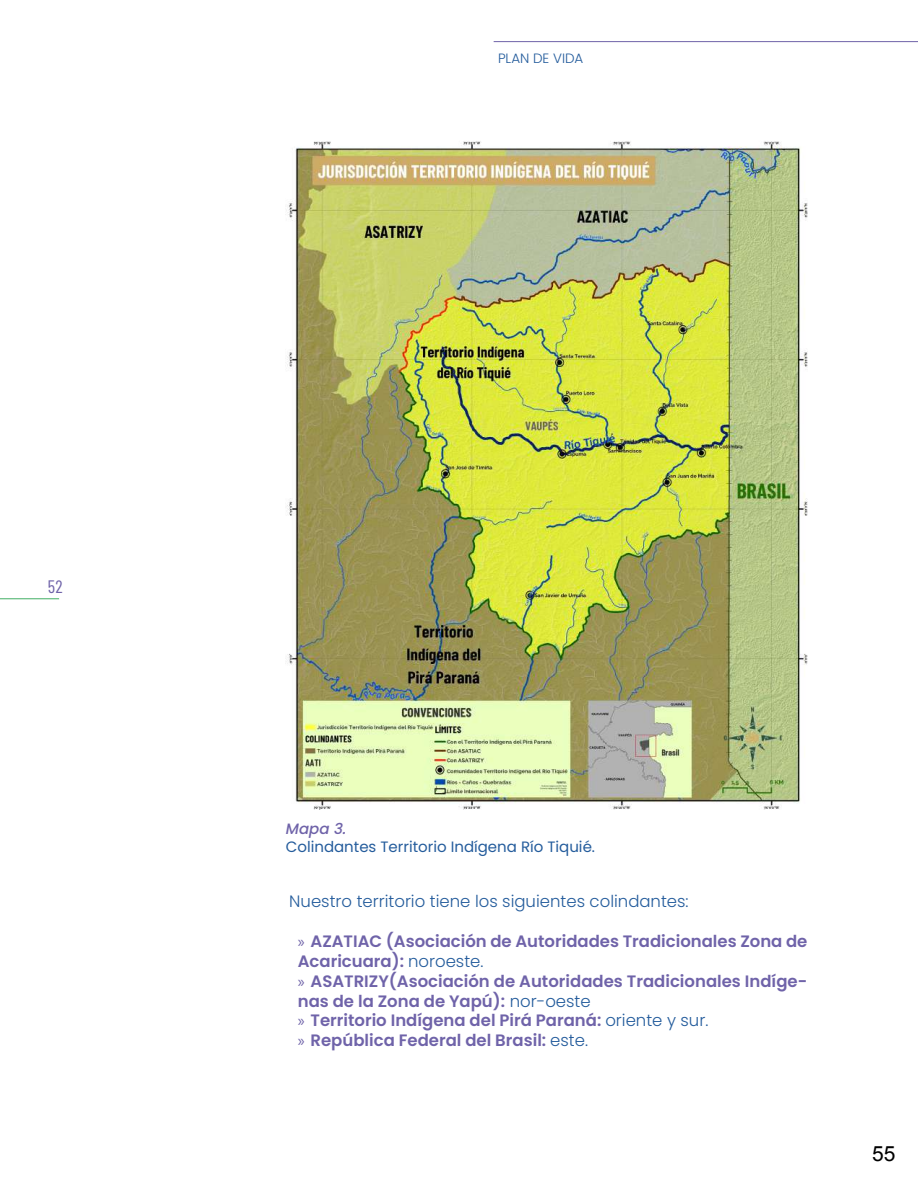
<style>
.page{position:relative;width:918px;height:1188px;background:#fff}
.page>*{position:absolute;margin:0;border:0;box-sizing:border-box;transform-origin:0 0}
.t1{font:18px "Barlow Condensed";color:#6f63a9}
.t2{font:600 16.5px/19.8px "Poppins";color:#6f63a9}
.t3{font:300 16.5px "Poppins";color:#245c9c}
.t4{font:15px "Poppins";color:#245c9c}
.t5{font:italic 500 15px "Poppins";color:#6f63a9}
.t6{font:300 13.5px "Poppins";color:#245c9c}
.s1{font-family:"Myriad Pro";font-weight:400}
.s2{font-weight:300;color:#245c9c}
</style>
<div class="page">
<hr style="left:0;top:598px;width:59px;height:1px;background:#41af64">
<hr style="left:494px;top:41px;width:424px;height:1px;background:#6f63a9">
<img style="left:286px;top:141px;width:521px;height:669px">
<p class="t1" style="left:48px;top:574px;width:16px">52</p>
<p class="t6" style="left:498px;top:50px;width:87px">PLAN DE VIDA</p>
<p class="t5" style="left:286px;top:821px;width:62px">Mapa 3.</p>
<p class="t4" style="left:286px;top:839px;width:311px">Colindantes Territorio Indígena Río Tiquié.</p>
<p class="t3" style="left:289px;top:892px;width:401px">Nuestro territorio tiene los siguientes colindantes:</p>
<p class="t2" style="left:298px;top:932px;width:511px"><span class="s1">»</span> AZATIAC (Asociación de Autoridades Tradicionales Zona de Acaricuara): <span class="s2">noroeste.<br></span><span class="s1">»</span> ASATRIZY(Asociación de Autoridades Tradicionales Indíge&shy;nas de la Zona de Yapú): <span class="s2">nor-oeste<br></span><span class="s1">»</span> Territorio Indígena del Pirá Paraná: <span class="s2">oriente y sur.<br></span><span class="s1">»</span> República Federal del Brasil: <span class="s2">este.</span></p>
</div>
